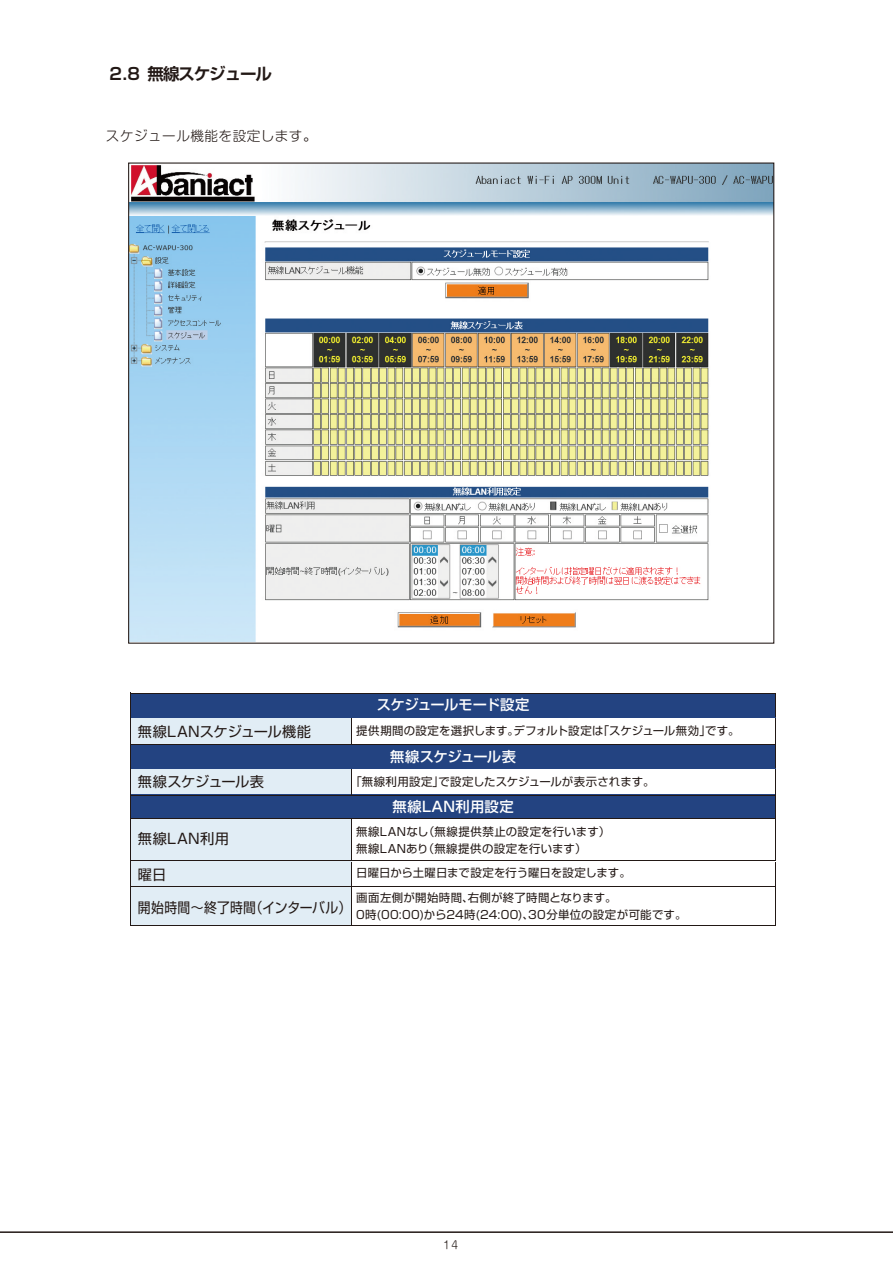
<style>
.page{position:relative;width:893px;height:1263px;background:#fff}
.page>*{position:absolute;margin:0;border:0;box-sizing:border-box;transform-origin:0 0}
.t1{font:700 16.5px "Shin Go Pr 6 N De";letter-spacing:-.065em;color:#221815}
.t2{font:14.25px "Shin Go Pr 6 N";letter-spacing:.025em;color:#221815}
.t3{font:500 14.25px "Shin Go Pr 6 N";letter-spacing:-.03em;color:#fff}
.t4{font:14.25px "Shin Go Pr 6 N";letter-spacing:.025em;color:#221815;scale:.9 1}
.t5{font:500 14.25px "Shin Go Pr 6 N";letter-spacing:.015em;color:#fff}
.t6{font:14.25px "Shin Go Pr 6 N";letter-spacing:-.025em;color:#221815}
.t7{font:300 13.5px "Shin M Go Pr 6 N";letter-spacing:.04em;color:#221815}
.t8{font:11.4px/24.6px "Shin Go Pr 6 N";letter-spacing:.02em;color:#221815}
.t9{font:300 10.8px "Shin M Go Pr 6 N";color:#221815}
</style>
<div class="page">
<hr style="left:0;top:1231px;width:893px;height:2px;background:#221815">
<img style="left:130px;top:165px;width:642px;height:477px">
<div style="left:131px;top:861px;width:221px;height:65px;background:#e1edf5"></div>
<hr style="left:130px;top:720px;width:1px;height:206px;background:#221815">
<hr style="left:775px;top:721px;width:1px;height:205px;background:#221815">
<hr style="left:351px;top:862px;width:1px;height:64px;background:#221815">
<hr style="left:131px;top:925px;width:644px;height:1px;background:#221815">
<div style="left:131px;top:693px;width:644px;height:24px;background:#234381"></div>
<div style="left:131px;top:717px;width:221px;height:27px;background:#e1edf5"></div>
<div style="left:131px;top:744px;width:644px;height:25px;background:#234381"></div>
<div style="left:131px;top:769px;width:221px;height:26px;background:#e1edf5"></div>
<div style="left:131px;top:795px;width:644px;height:24px;background:#234381"></div>
<div style="left:131px;top:819px;width:221px;height:42px;background:#e1edf5"></div>
<svg style="left:351px;top:718px;width:1px;height:26px"></svg>
<svg style="left:351px;top:769px;width:1px;height:26px"></svg>
<hr style="left:130px;top:693px;width:1px;height:168px;background:#221815">
<hr style="left:775px;top:694px;width:1px;height:167px;background:#221815">
<hr style="left:351px;top:819px;width:1px;height:42px;background:#221815">
<hr style="left:131px;top:693px;width:644px;height:1px;background:#221815">
<hr style="left:131px;top:717px;width:644px;height:1px;background:#234381">
<hr style="left:131px;top:744px;width:644px;height:1px;background:#221815">
<hr style="left:131px;top:795px;width:644px;height:1px;background:#221815">
<hr style="left:131px;top:818px;width:644px;height:1px;background:#221815">
<hr style="left:131px;top:861px;width:644px;height:1px;background:#221815">
<hr style="left:131px;top:886px;width:644px;height:1px;background:#221815">
<h1 class="t1" style="left:108px;top:61px;width:166px">２.８ 無線スケジュール</h1>
<p class="t7" style="left:106px;top:125px;width:212px">スケジュール機能を設定します。</p>
<p class="t2" style="left:138px;top:719px;width:175px">無線LANスケジュール機能</p>
<p class="t6" style="left:138px;top:770px;width:128px">無線スケジュール表</p>
<p class="t2" style="left:138px;top:827px;width:93px">無線LAN利用</p>
<p class="t2" style="left:138px;top:862px;width:30px">曜日</p>
<p class="t4" style="left:138px;top:895px;width:238px">開始時間～終了時間（インターバル）</p>
<p class="t3" style="left:377px;top:693px;width:154px">スケジュールモード設定</p>
<p class="t3" style="left:390px;top:745px;width:127px">無線スケジュール表</p>
<p class="t5" style="left:393px;top:795px;width:123px">無線LAN利用設定</p>
<p class="t8" style="left:356px;top:718px;width:385px">提供期間の設定を選択します。デフォルト設定は「スケジュール無効」です。</p>
<p class="t8" style="left:351px;top:769px;width:306px">「無線利用設定」で設定したスケジュールが表示されます。</p>
<p class="t8" style="left:356px;top:819px;width:255px">無線LANなし（無線提供禁止の設定を行います）</p>
<p class="t8" style="left:356px;top:835px;width:276px">無線LANあり（無線提供の設定を行います）<br>日曜日から土曜日まで設定を行う曜日を設定します。画面左側が開始時間、右側が終了時間となります。</p>
<p class="t8" style="left:356px;top:902px;width:360px">0時(00:00)から24時(24:00)、30分単位の設定が可能です。　　　</p>
<p class="t9" style="left:444px;top:1236px;width:16px">14</p>
</div>
